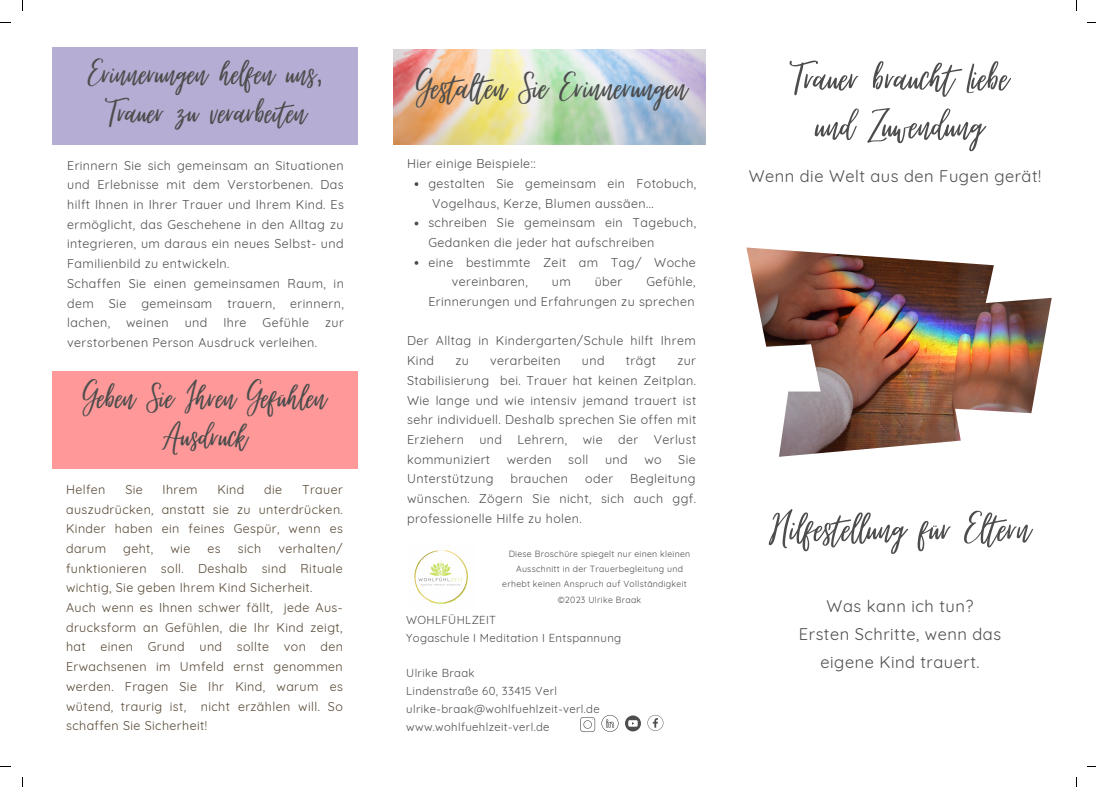
<style>
.page{position:relative;width:1096px;height:787px;background:#fff}
.page>*{position:absolute;margin:0;border:0;box-sizing:border-box;transform-origin:0 0}
.t1{font:54.25px/47.9px "Virtual";color:#4d4d4d;text-align:center}
.t2{font:49.38px "Virtual";color:#4d4d4d}
.t3{font:46.25px/38.6px "Virtual";color:#4d4d4d;text-align:center}
.t4{font:16.5px/28.1px "Quicksand";letter-spacing:.03em;color:#4d4d4d;text-align:center}
.t5{font:12.5px/19.8px "Quicksand";letter-spacing:.03em;color:#4d4d4d}
.t6{font:12.5px/19.8px "Quicksand";letter-spacing:.03em;color:#564734;text-align:justify}
.t7{font:11.38px/17.9px "Quicksand";letter-spacing:.03em;color:#4d4d4d}
.t8{font:8.75px "Quicksand";letter-spacing:.03em;color:#4d4d4d}
</style>
<div class="page">
<img style="left:414px;top:549px;width:54px;height:55px">
<svg style="left:647px;top:715px;width:16px;height:16px"></svg>
<svg style="left:580px;top:717px;width:15px;height:15px"></svg>
<svg style="left:601px;top:715px;width:17px;height:17px"></svg>
<svg style="left:625px;top:715px;width:16px;height:16px"></svg>
<div style="left:52px;top:47px;width:306px;height:98px;background:#b6add4"></div>
<div style="left:52px;top:371px;width:306px;height:98px;background:#f99"></div>
<img style="left:394px;top:50px;width:311px;height:95px">
<img style="left:746px;top:247px;width:305px;height:210px">
<svg style="left:414px;top:182px;width:4px;height:4px"></svg>
<svg style="left:414px;top:222px;width:4px;height:3px"></svg>
<svg style="left:414px;top:261px;width:4px;height:4px"></svg>
<h3 class="t3" style="left:88px;top:55px;width:236px">Erinnerungen helfen uns,<br>Trauer zu verarbeiten</h3>
<p class="t5" style="left:67px;top:155px;width:278px">Erinnern Sie sich gemeinsam an Situationen und Erlebnisse mit dem Verstorbenen. Das hilft Ihnen in Ihrer Trauer und Ihrem Kind. Es ermöglicht, das Geschehene in den Alltag zu integrieren, um daraus ein neues Selbst- und Familienbild zu entwickeln.<br>Schaffen Sie einen gemeinsamen Raum, in dem Sie gemeinsam trauern, erinnern, lachen,</p>
<h2 class="t2" style="left:417px;top:61px;width:272px">Gestalten Sie Erinnerungen</h2>
<p class="t5" style="left:407px;top:154px;width:130px">Hier einige Beispiele::</p>
<p class="t5" style="left:428px;top:173px;width:269px">gestalten Sie gemeinsam ein Fotobuch,</p>
<p class="t5" style="left:432px;top:193px;width:223px">Vogelhaus, Kerze, Blumen aussäen...</p>
<p class="t5" style="left:428px;top:213px;width:269px">schreiben Sie gemeinsam ein Tagebuch,</p>
<p class="t5" style="left:428px;top:232px;width:227px">Gedanken die jeder hat aufschreiben</p>
<p class="t5" style="left:428px;top:252px;width:269px">eine bestimmte Zeit am Tag/ Woche</p>
<p class="t5" style="left:452px;top:272px;width:78px">vereinbaren,</p>
<p class="t5" style="left:552px;top:272px;width:20px">um</p>
<p class="t5" style="left:594px;top:272px;width:29px">über</p>
<p class="t5" style="left:428px;top:272px;width:269px;text-align:right">Gefühle,<br>Erinnerungen und Erfahrungen zu sprechen</p>
<p class="t5" style="left:126px;top:313px;width:44px">weinen</p>
<p class="t5" style="left:185px;top:313px;width:24px">und</p>
<p class="t5" style="left:223px;top:313px;width:25px">Ihre</p>
<p class="t5" style="left:262px;top:313px;width:48px">Gefühle</p>
<p class="t5" style="left:325px;top:313px;width:20px">zur</p>
<p class="t5" style="left:67px;top:332px;width:251px">verstorbenen Person Ausdruck verleihen.</p>
<p class="t5" style="left:407px;top:331px;width:290px">Der Alltag in Kindergarten/Schule hilft Ihrem<br>Kind</p>
<p class="t5" style="left:455px;top:351px;width:15px">zu</p>
<p class="t5" style="left:490px;top:351px;width:72px">verarbeiten</p>
<p class="t5" style="left:582px;top:351px;width:24px">und</p>
<p class="t5" style="left:626px;top:351px;width:32px">trägt</p>
<p class="t5" style="left:407px;top:351px;width:291px;text-align:justify;text-indent:270px">zur Stabilisierung bei. Trauer hat keinen Zeitplan.<br>Wie lange und wie intensiv jemand trauert ist sehr individuell. Deshalb sprechen Sie offen mit Erziehern und Lehrern, wie der Verlust kommuniziert</p>
<h3 class="t3" style="left:83px;top:379px;width:244px">Geben Sie Ihren Gefühlen<br>Ausdruck</h3>
<p class="t6" style="left:66px;top:479px;width:41px">Helfen</p>
<p class="t6" style="left:125px;top:479px;width:19px">Sie</p>
<p class="t6" style="left:162px;top:479px;width:36px">Ihrem</p>
<p class="t6" style="left:217px;top:479px;width:29px">Kind</p>
<p class="t6" style="left:264px;top:479px;width:19px">die</p>
<p class="t5" style="left:506px;top:449px;width:46px">werden</p>
<p class="t5" style="left:568px;top:449px;width:22px">soll</p>
<p class="t5" style="left:605px;top:449px;width:24px">und</p>
<p class="t5" style="left:644px;top:449px;width:19px">wo</p>
<p class="t5" style="left:678px;top:449px;width:19px">Sie</p>
<p class="t5" style="left:407px;top:469px;width:290px;text-align:justify;text-indent:223px">Begleitung wünschen. Zögern Sie nicht, sich auch ggf. professionelle Hilfe zu holen.</p>
<p class="t5" style="left:407px;top:469px;width:88px">Unterstützung</p>
<p class="t5" style="left:510px;top:469px;width:59px">brauchen</p>
<p class="t5" style="left:585px;top:469px;width:29px">oder</p>
<p class="t6" style="left:66px;top:479px;width:278px;text-indent:236px">Trauer auszudrücken, anstatt sie zu unterdrücken.<br>Kinder haben ein feines Gespür, wenn es darum</p>
<p class="t6" style="left:66px;top:538px;width:278px;text-align:left;text-indent:212px">verhalten/ funktionieren soll. Deshalb sind Rituale wichtig, Sie geben Ihrem Kind Sicherheit.<br>Auch wenn es Ihnen schwer fällt, jede Aus&shy;drucksform an Gefühlen, die Ihr Kind zeigt, hat einen Grund und sollte von den Erwachsenen im Umfeld ernst genommen werden. Fragen Sie Ihr Kind, warum es wütend, traurig ist, nicht erzählen will. So schaffen Sie Sicherheit!</p>
<p class="t8" style="left:508px;top:548px;width:183px">Diese Broschüre spiegelt nur einen kleinen</p>
<p class="t6" style="left:123px;top:538px;width:32px">geht,</p>
<p class="t6" style="left:170px;top:538px;width:21px">wie</p>
<p class="t6" style="left:207px;top:538px;width:15px">es</p>
<p class="t6" style="left:238px;top:538px;width:25px">sich</p>
<p class="t8" style="left:516px;top:563px;width:168px">Ausschnitt in der Trauerbegleitung und</p>
<p class="t8" style="left:502px;top:578px;width:186px">erhebt keinen Anspruch auf Vollständigkeit</p>
<p class="t8" style="left:557px;top:594px;width:85px">©2023 Ulrike Braak</p>
<p class="t7" style="left:406px;top:611px;width:216px">WOHLFÜHLZEIT<br>Yogaschule I Meditation I Entspannung</p>
<p class="t7" style="left:406px;top:664px;width:195px">Ulrike Braak<br>Lindenstraße 60, 33415 Verl ulrike-braak@wohlfuehlzeit-verl.de www.wohlfuehlzeit-verl.de</p>
<h1 class="t1" style="left:790px;top:55px;width:219px">Trauer braucht Liebe und Zuwendung</h1>
<h3 class="t4" style="left:748px;top:161px;width:294px">Wenn die Welt aus den Fugen gerät!</h3>
<h1 class="t1" style="left:769px;top:505px;width:262px">Hilfestellung für Eltern</h1>
<h3 class="t4" style="left:799px;top:591px;width:203px">Was kann ich tun?<br>Ersten Schritte, wenn das eigene Kind trauert.</h3>
</div>
